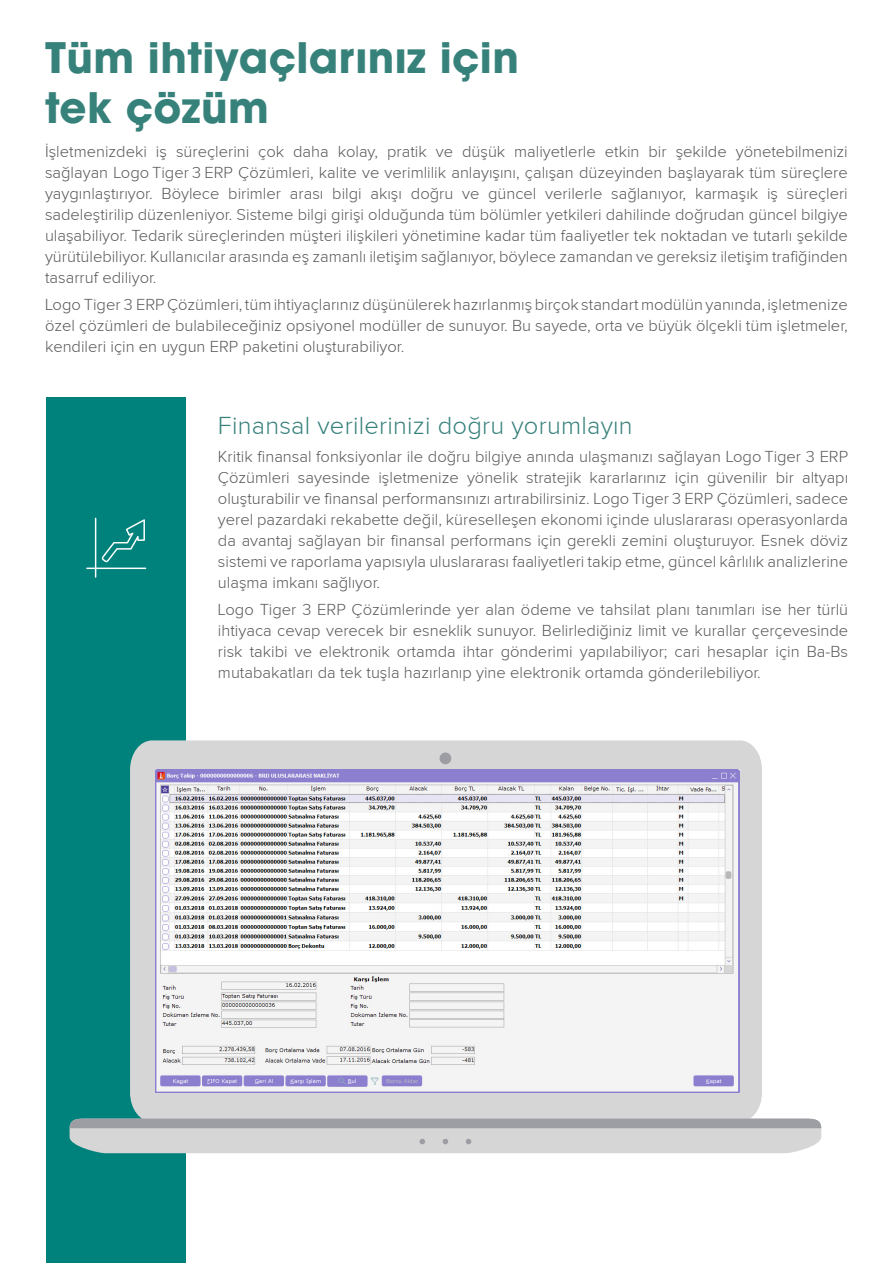
<style>
.page{position:relative;width:893px;height:1263px;background:#fff}
.page>*{position:absolute;margin:0;border:0;box-sizing:border-box;transform-origin:0 0}
.t1{font:42px/50.4px "Bilgetech Custom Avant Garde";letter-spacing:.01em;color:#37817b}
.t2{font:300 25.5px "Proxima Nova";letter-spacing:.01em;color:#37817b}
.t3{font:300 16.5px/21px "Proxima Nova";color:#575756;text-align:justify}
</style>
<div class="page">
<div style="left:46px;top:398px;width:140px;height:865px;background:#00827c"></div>
<div style="left:130px;top:740px;width:632px;height:378px;background:#d6d6d6"></div>
<div style="left:440px;top:752px;width:11px;height:12px;background:#9c9ea3;border-radius:50%"></div>
<svg style="left:70px;top:1118px;width:751px;height:35px;background:#c4c6c7"></svg>
<img style="left:156px;top:770px;width:584px;height:322px">
<svg style="left:86px;top:518px;width:60px;height:60px"></svg>
<h1 class="t1" style="left:45px;top:32px;width:475px">Tüm ihtiyaçlarınız için tek çözüm</h1>
<p class="t3" style="left:45px;top:141px;width:804px">İşletmenizdeki iş süreçlerini çok daha kolay, pratik ve düşük maliyetlerle etkin bir şekilde yönetebilmenizi sağlayan Logo Tiger 3 ERP Çözümleri, kalite ve verimlilik anlayışını, çalışan düzeyinden başlayarak tüm süreçlere yaygınlaştırıyor. Böylece birimler arası bilgi akışı doğru ve güncel verilerle sağlanıyor, karmaşık iş süreçleri sadeleştirilip düzenleniyor. Sisteme bilgi girişi olduğunda tüm bölümler yetkileri dahilinde doğrudan güncel bilgiye ulaşabiliyor. Tedarik süreçlerinden müşteri ilişkileri yönetimine kadar tüm faaliyetler tek noktadan ve tutarlı şekilde yürütülebiliyor. Kullanıcılar arasında eş zamanlı iletişim sağlanıyor, böylece zamandan ve gereksiz iletişim trafiğinden tasarruf ediliyor.</p>
<p class="t3" style="left:45px;top:294px;width:804px">Logo Tiger 3 ERP Çözümleri, tüm ihtiyaçlarınız düşünülerek hazırlanmış birçok standart modülün yanında, işletmenize özel çözümleri de bulabileceğiniz opsiyonel modüller de sunuyor. Bu sayede, orta ve büyük ölçekli tüm işletmeler, kendileri için en uygun ERP paketini oluşturabiliyor.</p>
<h2 class="t2" style="left:218px;top:412px;width:416px">Finansal verilerinizi doğru yorumlayın</h2>
<p class="t3" style="left:218px;top:446px;width:632px">Kritik finansal fonksiyonlar ile doğru bilgiye anında ulaşmanızı sağlayan Logo Tiger 3 ERP Çözümleri sayesinde işletmenize yönelik stratejik kararlarınız için güvenilir bir altyapı oluşturabilir ve finansal performansınızı artırabilirsiniz. Logo Tiger 3 ERP Çözümleri, sadece yerel pazardaki rekabette değil, küreselleşen ekonomi içinde uluslararası operasyonlarda da avantaj sağlayan bir finansal performans için gerekli zemini oluşturuyor. Esnek döviz sistemi ve raporlama yapısıyla uluslararası faaliyetleri takip etme, güncel kârlılık analizlerine ulaşma imkanı sağlıyor.</p>
<p class="t3" style="left:218px;top:599px;width:632px">Logo Tiger 3 ERP Çözümlerinde yer alan ödeme ve tahsilat planı tanımları ise her türlü ihtiyaca cevap verecek bir esneklik sunuyor. Belirlediğiniz limit ve kurallar çerçevesinde risk takibi ve elektronik ortamda ihtar gönderimi yapılabiliyor; cari hesaplar için Ba-Bs mutabakatları da tek tuşla hazırlanıp yine elektronik ortamda gönderilebiliyor.</p>
</div>
